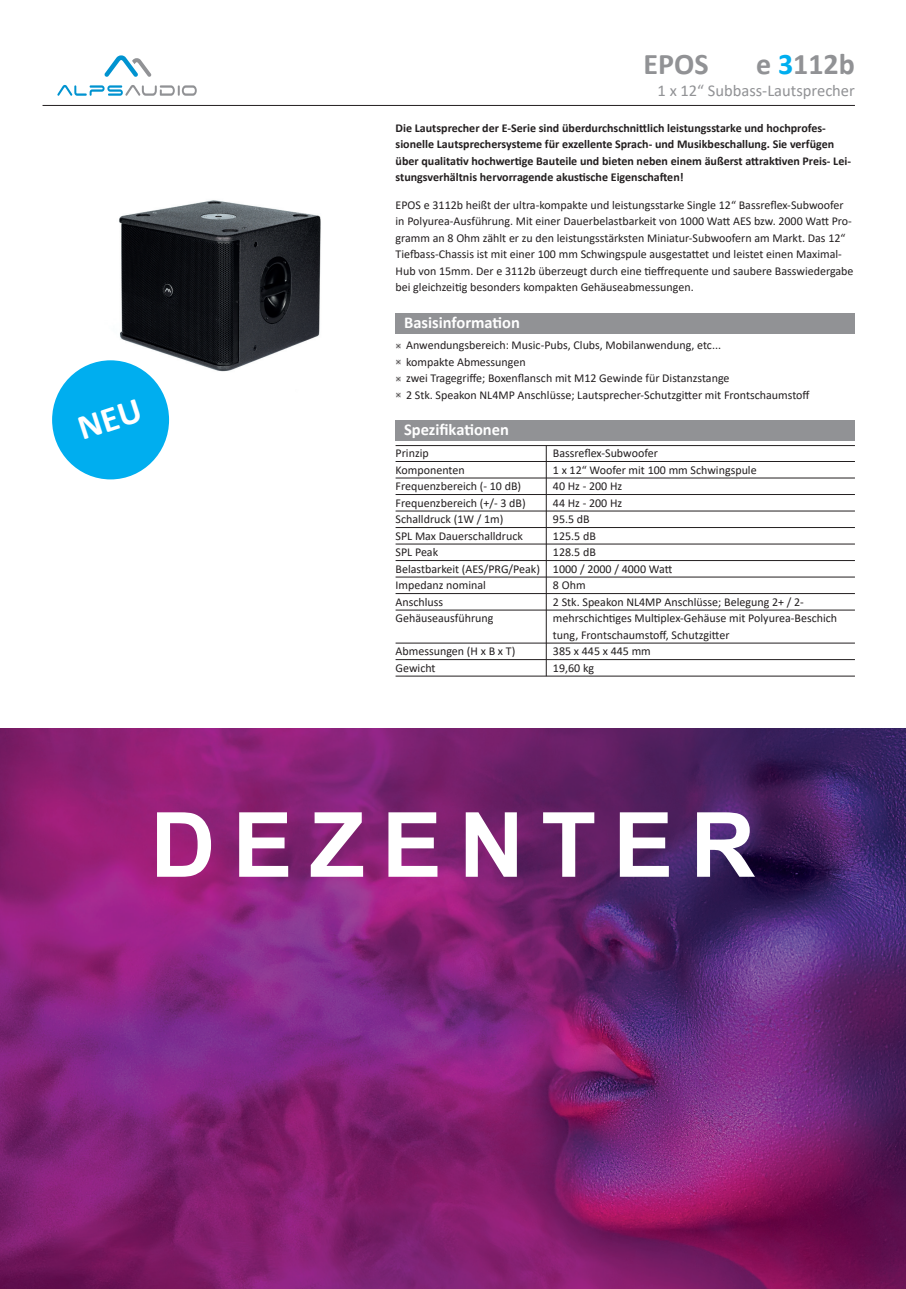
<style>
.page{position:relative;width:906px;height:1289px;background:#fff}
.page>*{position:absolute;margin:0;border:0;box-sizing:border-box;transform-origin:0 0}
.t1{font:700 90px "Arial";letter-spacing:.19em;color:#fff}
.t2{font:700 30px "Calibri";color:#919295}
.t3{font:700 16.5px "Calibri";color:#fff}
.t4{font:16.5px "Calibri";color:#919295}
.t5{font:12px/16.5px "Calibri";color:#231f20}
.t6{font:700 12px/16.5px "Calibri";color:#231f20}
.s1{color:#00aeef}
</style>
<div class="page">
<hr style="left:43px;top:105px;width:812px;height:1px;background:#231f20">
<div style="left:395px;top:420px;width:460px;height:20px;background:#919295"></div>
<hr style="left:395px;top:445px;width:460px;height:1px;background:#231f20">
<hr style="left:395px;top:461px;width:460px;height:1px;background:#231f20">
<hr style="left:395px;top:477px;width:460px;height:1px;background:#231f20">
<hr style="left:395px;top:494px;width:460px;height:1px;background:#231f20">
<hr style="left:395px;top:510px;width:460px;height:1px;background:#231f20">
<hr style="left:395px;top:527px;width:460px;height:1px;background:#231f20">
<hr style="left:395px;top:543px;width:460px;height:1px;background:#231f20">
<hr style="left:395px;top:560px;width:460px;height:1px;background:#231f20">
<hr style="left:395px;top:576px;width:460px;height:1px;background:#231f20">
<hr style="left:395px;top:593px;width:460px;height:1px;background:#231f20">
<hr style="left:395px;top:609px;width:460px;height:1px;background:#231f20">
<hr style="left:395px;top:642px;width:460px;height:1px;background:#231f20">
<hr style="left:395px;top:659px;width:460px;height:1px;background:#231f20">
<hr style="left:395px;top:675px;width:460px;height:1px;background:#231f20">
<hr style="left:546px;top:445px;width:1px;height:231px;background:#231f20">
<div style="left:395px;top:313px;width:460px;height:20px;background:#919295"></div>
<svg style="left:57px;top:85px;width:140px;height:11px"></svg>
<svg style="left:105px;top:55px;width:46px;height:22px"></svg>
<img style="left:0;top:728px;width:906px;height:560px">
<img style="left:60px;top:200px;width:261px;height:192px">
<div style="left:52px;top:360px;width:117px;height:119px;background:#00aeef;border-radius:50%"></div>
<p class="t2" style="left:643px;top:42px;width:67px">EPOS</p>
<p class="t2" style="left:756px;top:42px;width:100px">e <span class="s1">3</span>112b</p>
<p class="t4" style="left:657px;top:79px;width:199px">1 x 12“ Subbass-Lautsprecher</p>
<p class="t6" style="left:395px;top:119px;width:457px">Die Lautsprecher der E-Serie sind überdurchschnittlich leistungsstarke und hochprofes&shy;sionelle Lautsprechersysteme für exzellente Sprach- und Musikbeschallung. Sie verfügen über qualitativ hochwertige Bauteile und bieten neben einem äußerst attraktiven Preis- Lei&shy;stungsverhältnis hervorragende akustische Eigenschaften!</p>
<p class="t5" style="left:395px;top:196px;width:459px">EPOS e 3112b heißt der ultra-kompakte und leistungsstarke Single 12“ Bassreflex-Subwoofer in Polyurea-Ausführung. Mit einer Dauerbelastbarkeit von 1000 Watt AES bzw. 2000 Watt Pro&shy;gramm an 8 Ohm zählt er zu den leistungsstärksten Miniatur-Subwoofern am Markt. Das 12“ Tiefbass-Chassis ist mit einer 100 mm Schwingspule ausgestattet und leistet einen Maximal-Hub von 15mm. Der e 3112b überzeugt durch eine tieffrequente und saubere Basswiedergabe bei gleichzeitig besonders kompakten Gehäuseabmessungen.</p>
<p class="t3" style="left:404px;top:311px;width:117px">Basisinformation</p>
<p class="t5" style="left:406px;top:337px;width:316px">Anwendungsbereich: Music-Pubs, Clubs, Mobilanwendung, etc...</p>
<p class="t5" style="left:406px;top:353px;width:121px">kompakte Abmessungen</p>
<p class="t5" style="left:406px;top:370px;width:325px">zwei Tragegriffe; Boxenflansch mit M12 Gewinde für Distanzstange</p>
<p class="t5" style="left:406px;top:386px;width:405px">2 Stk. Speakon NL4MP Anschlüsse; Lautsprecher-Schutzgitter mit Frontschaumstoff</p>
<p class="t3" style="left:404px;top:418px;width:106px">Spezifikationen</p>
<p class="t5" style="left:395px;top:444px;width:35px">Prinzip</p>
<p class="t5" style="left:553px;top:444px;width:106px">Bassreflex-Subwoofer</p>
<p class="t5" style="left:395px;top:461px;width:71px">Komponenten</p>
<p class="t5" style="left:553px;top:461px;width:205px">1 x 12“ Woofer mit 100 mm Schwingspule</p>
<p class="t5" style="left:395px;top:477px;width:127px">Frequenzbereich (- 10 dB)</p>
<p class="t5" style="left:553px;top:477px;width:71px">40 Hz - 200 Hz</p>
<p class="t5" style="left:395px;top:494px;width:132px">Frequenzbereich (+/- 3 dB)</p>
<p class="t5" style="left:553px;top:494px;width:71px">44 Hz - 200 Hz</p>
<p class="t5" style="left:395px;top:510px;width:109px">Schalldruck (1W / 1m)</p>
<p class="t5" style="left:553px;top:510px;width:38px">95.5 dB</p>
<p class="t5" style="left:395px;top:527px;width:129px">SPL Max Dauerschalldruck</p>
<p class="t5" style="left:553px;top:527px;width:44px">125.5 dB</p>
<p class="t5" style="left:395px;top:543px;width:44px">SPL Peak</p>
<p class="t5" style="left:553px;top:543px;width:44px">128.5 dB</p>
<p class="t5" style="left:395px;top:560px;width:278px">Belastbarkeit (AES/PRG/Peak) 1000 / 2000 / 4000 Watt</p>
<p class="t5" style="left:395px;top:576px;width:92px">Impedanz nominal</p>
<p class="t5" style="left:553px;top:576px;width:34px">8 Ohm</p>
<p class="t5" style="left:395px;top:593px;width:49px">Anschluss</p>
<p class="t5" style="left:553px;top:593px;width:252px">2 Stk. Speakon NL4MP Anschlüsse; Belegung 2+ / 2-</p>
<p class="t5" style="left:395px;top:609px;width:99px">Gehäuseausführung</p>
<p class="t5" style="left:553px;top:609px;width:286px">mehrschichtiges Multiplex-Gehäuse mit Polyurea-Beschich tung, Frontschaumstoff, Schutzgitter</p>
<p class="t5" style="left:395px;top:642px;width:121px">Abmessungen (H x B x T)</p>
<p class="t5" style="left:553px;top:642px;width:99px">385 x 445 x 445 mm</p>
<p class="t5" style="left:395px;top:659px;width:42px">Gewicht</p>
<p class="t5" style="left:553px;top:659px;width:43px">19,60 kg</p>
<p class="t1" style="left:150px;top:781px;width:606px">DEZENTER</p>
</div>
